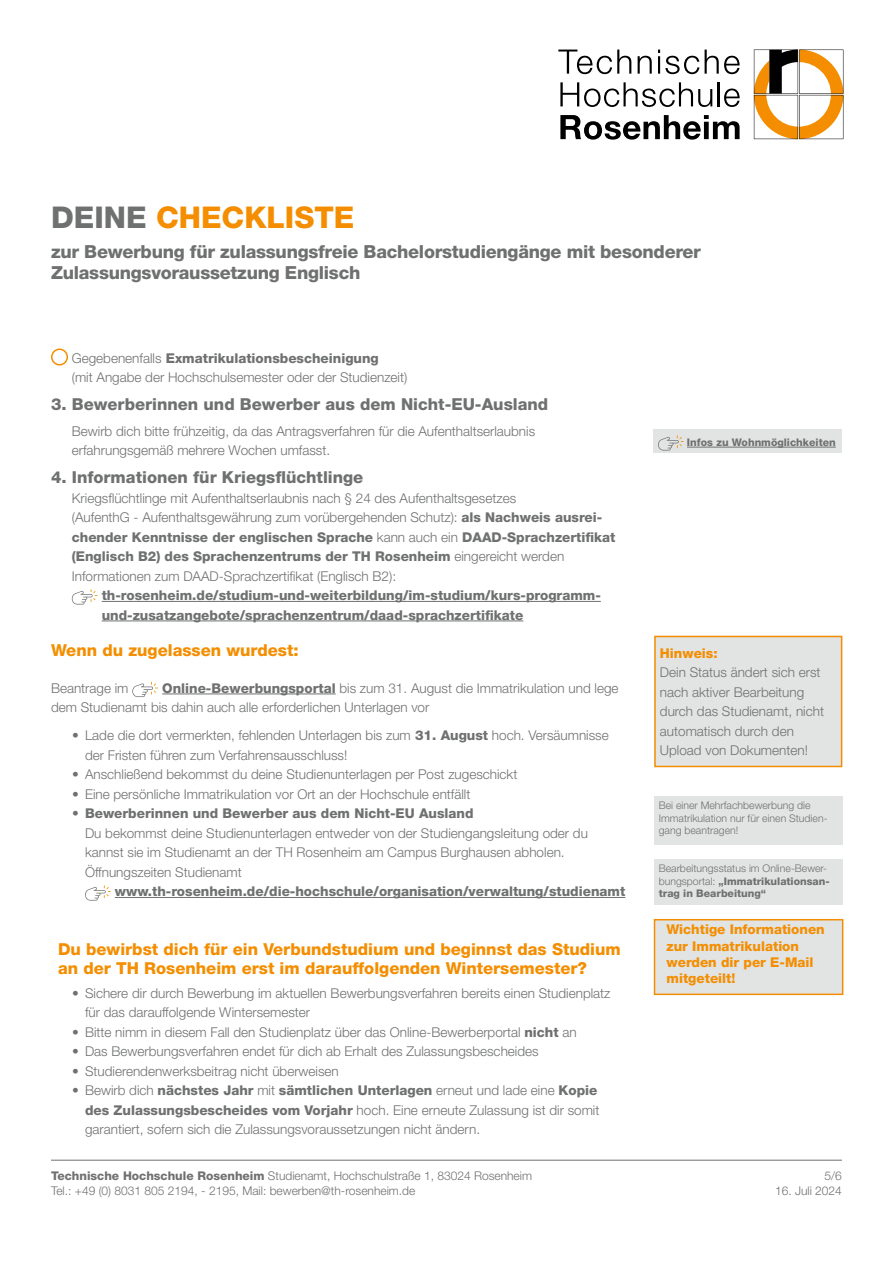
<style>
.page{position:relative;width:893px;height:1263px;background:#fff}
.page>*{position:absolute;margin:0;border:0;box-sizing:border-box;transform-origin:0 0}
.t1{font:800 30px "Helvetica Neue LT Pro";color:#f48e00}
.t2{font:800 18px/21.6px "Helvetica Neue LT Pro";letter-spacing:-.015em;color:#6f7070}
.t3{font:800 16.5px/19.5px "Helvetica Neue LT Pro";color:#f48e00}
.t4{font:800 16.5px "Helvetica Neue LT Pro";color:#6f7070}
.t5{font:300 13.5px/19.5px "Helvetica Neue LT Pro";color:#6f7070}
.t6{font:800 13.5px/19.5px "Helvetica Neue LT Pro";color:#6f7070}
.t7{font:800 13.5px/16.2px "Helvetica Neue LT Pro";color:#f48e00}
.t8{font:300 12px/14.4px "Helvetica Neue LT Pro";color:#6f7070}
.t9{font:300 10.5px/12.6px "Helvetica Neue LT Pro";color:#6f7070}
.t10{font:800 10.5px "Helvetica Neue LT Pro";color:#6f7070}
.s1{color:#6f7070}
.s2{font-weight:800}
</style>
<div class="page">
<svg style="left:560px;top:82px;width:152px;height:25px"></svg>
<hr style="left:718px;top:82px;width:2px;height:24px;background:#000">
<svg style="left:724px;top:89px;width:16px;height:18px"></svg>
<svg style="left:560px;top:115px;width:180px;height:25px"></svg>
<svg style="left:558px;top:50px;width:73px;height:24px"></svg>
<svg style="left:638px;top:56px;width:14px;height:18px"></svg>
<svg style="left:658px;top:50px;width:41px;height:24px"></svg>
<svg style="left:705px;top:50px;width:35px;height:24px"></svg>
<svg style="left:754px;top:50px;width:89px;height:89px"></svg>
<hr style="left:51px;top:1160px;width:791px;height:1px;background:#6f7070">
<hr style="left:102px;top:601px;width:499px;height:1px;background:#6f7070">
<hr style="left:102px;top:621px;width:421px;height:1px;background:#6f7070">
<hr style="left:162px;top:694px;width:174px;height:1px;background:#6f7070">
<hr style="left:115px;top:897px;width:510px;height:1px;background:#6f7070">
<div style="left:51px;top:348px;width:17px;height:17px;border:2px solid #f48e00;border-radius:50%"></div>
<svg style="left:72px;top:589px;width:25px;height:16px"></svg>
<svg style="left:132px;top:682px;width:26px;height:15px"></svg>
<svg style="left:85px;top:885px;width:26px;height:16px"></svg>
<div style="left:655px;top:636px;width:187px;height:130px;background:#e2e3e3"></div>
<div style="left:654px;top:636px;width:188px;height:131px;border:2px solid #f48e00"></div>
<div style="left:654px;top:796px;width:189px;height:49px;background:#e2e3e3"></div>
<div style="left:654px;top:859px;width:189px;height:46px;background:#e2e3e3"></div>
<div style="left:654px;top:920px;width:189px;height:74px;background:#e2e3e3"></div>
<div style="left:654px;top:919px;width:189px;height:76px;border:2px solid #f48e00"></div>
<div style="left:654px;top:429px;width:188px;height:24px;background:#e2e3e3"></div>
<hr style="left:687px;top:447px;width:149px;height:1px;background:#6f7070">
<svg style="left:658px;top:435px;width:26px;height:16px"></svg>
<h1 class="t1" style="left:51px;top:199px;width:305px"><span class="s1">DEINE</span> CHECKLISTE</h1>
<h2 class="t2" style="left:51px;top:241px;width:651px">zur Bewerbung für zulassungsfreie Bachelorstudiengänge mit besonderer<br>Zulassungsvoraussetzung Englisch</h2>
<p class="t5" style="left:72px;top:348px;width:337px">Gegebenenfalls <span class="s2">Exmatrikulationsbescheinigung<br></span>(mit Angabe der Hochschulsemester oder der Studienzeit)</p>
<p class="t4" style="left:51px;top:394px;width:499px">3. Bewerberinnen und Bewerber aus dem Nicht-EU-Ausland</p>
<p class="t5" style="left:72px;top:421px;width:465px">Bewirb dich bitte frühzeitig, da das Antragsverfahren für die Aufenthaltserlaubnis erfahrungsgemäß mehrere Wochen umfasst.</p>
<p class="t4" style="left:51px;top:467px;width:314px">4. Informationen für Kriegsflüchtlinge</p>
<p class="t5" style="left:72px;top:488px;width:545px">Kriegsflüchtlinge mit Aufenthaltserlaubnis nach § 24 des Aufenthaltsgesetzes<br>(AufenthG - Aufenthaltsgewährung zum vorübergehenden Schutz): <span class="s2">als Nachweis ausrei&shy;chender Kenntnisse der englischen Sprache</span> kann auch ein <span class="s2">DAAD-Sprachzertifikat (Englisch B2) des Sprachenzentrums der TH Rosenheim</span> eingereicht werden Informationen zum DAAD-Sprachzertifikat (Englisch B2):</p>
<p class="t6" style="left:102px;top:585px;width:501px">th-rosenheim.de/studium-und-weiterbildung/im-studium/kurs-programm&shy;und-zusatzangebote/sprachenzentrum/daad-sprachzertifikate</p>
<p class="t3" style="left:51px;top:640px;width:249px">Wenn du zugelassen wurdest:</p>
<p class="t5" style="left:51px;top:678px;width:79px">Beantrage im</p>
<p class="t5" style="left:51px;top:678px;width:569px;text-indent:111px"><span class="s2">Online-Bewerbungsportal</span> bis zum 31. August die Immatrikulation und lege dem Studienamt bis dahin auch alle erforderlichen Unterlagen vor</p>
<p class="t5" style="left:85px;top:725px;width:525px;text-indent:-13px">• Lade die dort vermerkten, fehlenden Unterlagen bis zum <span class="s2">31. August</span> hoch. Versäumnisse der Fristen führen zum Verfahrensausschluss!</p>
<p class="t5" style="left:72px;top:764px;width:447px">• Anschließend bekommst du deine Studienunterlagen per Post zugeschickt</p>
<p class="t5" style="left:72px;top:784px;width:400px">• Eine persönliche Immatrikulation vor Ort an der Hochschule entfällt</p>
<p class="t6" style="left:72px;top:803px;width:403px">• Bewerberinnen und Bewerber aus dem Nicht-EU Ausland</p>
<p class="t5" style="left:85px;top:823px;width:504px">Du bekommst deine Studienunterlagen entweder von der Studiengangsleitung oder du kannst sie im Studienamt an der TH Rosenheim am Campus Burghausen abholen.<br>Öffnungszeiten Studienamt</p>
<p class="t6" style="left:115px;top:881px;width:512px">www.th-rosenheim.de/die-hochschule/organisation/verwaltung/studienamt</p>
<p class="t3" style="left:58px;top:939px;width:564px">Du bewirbst dich für ein Verbundstudium und beginnst das Studium an der TH Rosenheim erst im darauffolgenden Wintersemester?</p>
<p class="t5" style="left:85px;top:983px;width:527px;text-indent:-13px">• Sichere dir durch Bewerbung im aktuellen Bewerbungsverfahren bereits einen Studienplatz für das darauffolgende Wintersemester</p>
<p class="t5" style="left:72px;top:1022px;width:506px">• Bitte nimm in diesem Fall den Studienplatz über das Online-Bewerberportal <span class="s2">nicht</span> an</p>
<p class="t5" style="left:72px;top:1041px;width:468px">• Das Bewerbungsverfahren endet für dich ab Erhalt des Zulassungsbescheides</p>
<p class="t5" style="left:72px;top:1061px;width:268px">• Studierendenwerksbeitrag nicht überweisen</p>
<p class="t5" style="left:85px;top:1080px;width:516px;text-indent:-13px">• Bewirb dich <span class="s2">nächstes Jahr</span> mit <span class="s2">sämtlichen Unterlagen</span> erneut und lade eine <span class="s2">Kopie des Zulassungsbescheides vom Vorjahr</span> hoch. Eine erneute Zulassung ist dir somit garantiert, sofern sich die Zulassungsvoraussetzungen nicht ändern.</p>
<p class="t10" style="left:687px;top:436px;width:150px">Infos zu Wohnmöglichkeiten</p>
<p class="t7" style="left:660px;top:645px;width:59px">Hinweis:</p>
<p class="t5" style="left:660px;top:662px;width:166px">Dein Status ändert sich erst nach aktiver Bearbeitung durch das Studienamt, nicht automatisch durch den<br>Upload von Dokumenten!</p>
<p class="t9" style="left:659px;top:799px;width:170px">Bei einer Mehrfachbewerbung die<br>Immatrikulation nur für einen Studien&shy;gang beantragen!</p>
<p class="t9" style="left:659px;top:862px;width:172px">Bearbeitungsstatus im Online-Bewer&shy;bungsportal: <span class="s2">„Immatrikulationsan&shy;trag in Bearbeitung“</span></p>
<p class="t7" style="left:666px;top:921px;width:160px">Wichtige Informationen zur Immatrikulation werden dir per E-Mail mitgeteilt!</p>
<p class="t8" style="left:51px;top:1169px;width:483px"><span class="s2">Technische Hochschule Rosenheim</span> Studienamt, Hochschulstraße 1, 83024 Rosenheim<br>Tel.: +49 (0) 8031 805 2194, - 2195, Mail: bewerben@th-rosenheim.de</p>
<p class="t8" style="left:825px;top:1169px;width:19px">5/6</p>
<p class="t8" style="left:775px;top:1183px;width:68px">16. Juli 2024</p>
</div>
